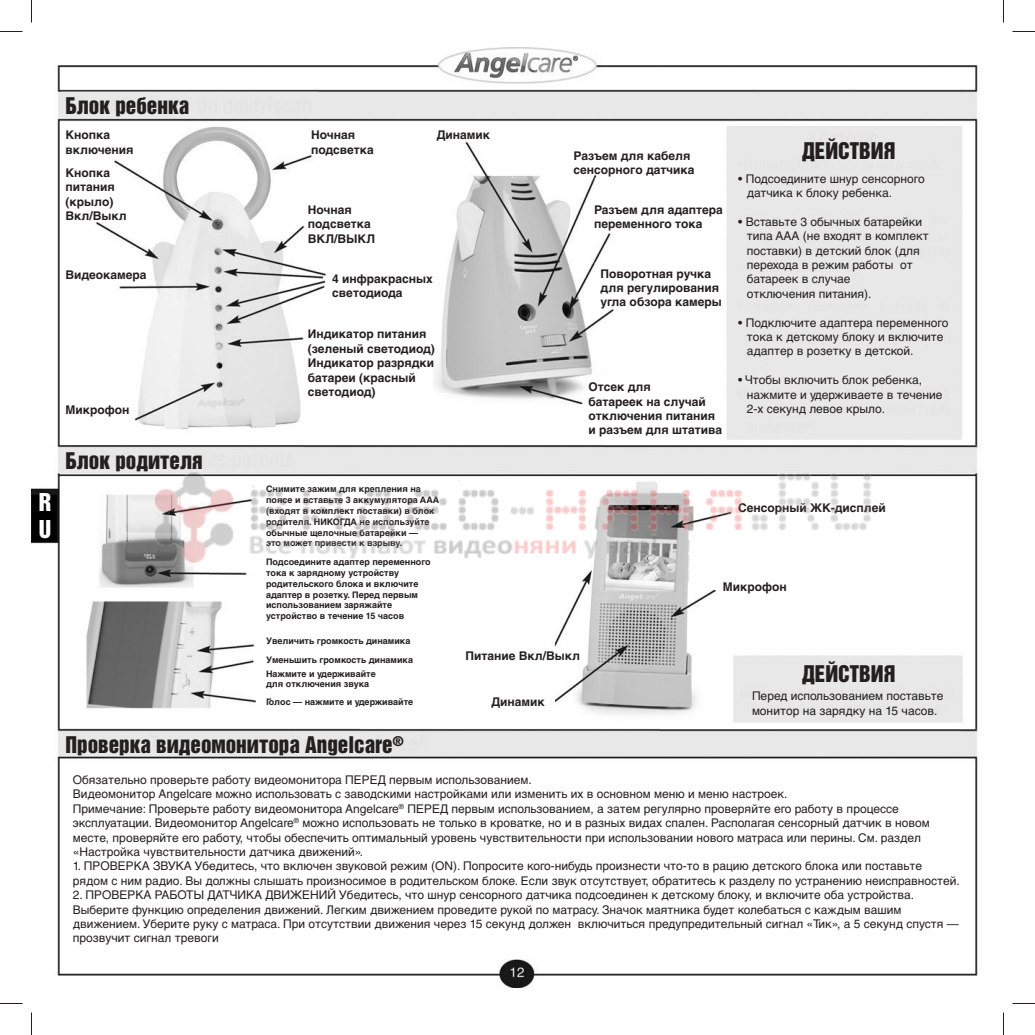
<style>
.page{position:relative;width:1035px;height:1035px;background:#fff}
.page>*{position:absolute;margin:0;border:0;box-sizing:border-box;transform-origin:0 0}
.t1{font:22.5px/27px "Helvetica Inserat LT Std";color:#fff}
.t2{font:21px "Helvetica Inserat LT Std";color:#241f1f}
.t3{font:12px/14.4px "Helvetica LT Std";color:#241f1f}
.t4{font:700 12px/14.4px "Helvetica LT Std";color:#241f1f}
.t5{font:700 9px/10.8px "Helvetica LT Std";color:#241f1f}
</style>
<div class="page">
<img style="left:32px;top:48px;width:946px;height:939px">
<svg style="left:0;top:31px;width:22px;height:1px"></svg>
<svg style="left:1012px;top:31px;width:23px;height:1px"></svg>
<svg style="left:0;top:1003px;width:22px;height:1px"></svg>
<svg style="left:1012px;top:1003px;width:23px;height:1px"></svg>
<svg style="left:31px;top:0;width:1px;height:22px"></svg>
<svg style="left:31px;top:1012px;width:1px;height:23px"></svg>
<svg style="left:1003px;top:0;width:1px;height:22px"></svg>
<svg style="left:1003px;top:1012px;width:1px;height:23px"></svg>
<img style="left:155px;top:471px;width:725px;height:93px">
<h1 class="t1" style="left:39px;top:489px;width:14px">R<br>U</h1>
<h2 class="t2" style="left:66px;top:93px;width:125px">Блок ребенка</h2>
<p class="t4" style="left:66px;top:128px;width:70px">Кнопка включения</p>
<p class="t4" style="left:66px;top:165px;width:63px">Кнопка питания (крыло)<br>Вкл/Выкл</p>
<p class="t4" style="left:66px;top:267px;width:83px">Видеокамера</p>
<p class="t4" style="left:66px;top:403px;width:65px">Микрофон</p>
<h2 class="t2" style="left:66px;top:448px;width:139px">Блок родителя</h2>
<p class="t4" style="left:311px;top:128px;width:64px">Ночная подсветка</p>
<p class="t4" style="left:437px;top:128px;width:55px">Динамик</p>
<p class="t4" style="left:308px;top:202px;width:69px">Ночная подсветка<br>ВКЛ/ВЫКЛ</p>
<p class="t4" style="left:332px;top:271px;width:102px">4 инфракрасных светодиода</p>
<p class="t4" style="left:308px;top:327px;width:129px">Индикатор питания (зеленый светодиод)<br>Индикатор разрядки батареи (красный светодиод)</p>
<p class="t4" style="left:574px;top:148px;width:122px">Разъем для кабеля сенсорного датчика</p>
<p class="t4" style="left:594px;top:202px;width:130px">Разъем для адаптера переменного тока</p>
<p class="t4" style="left:601px;top:266px;width:123px">Поворотная ручка для регулирования угла обзора камеры</p>
<p class="t4" style="left:589px;top:380px;width:135px">Отсек для<br>батареек на случай отключения питания и разъем для штатива</p>
<h2 class="t2" style="left:802px;top:138px;width:95px">ДЕЙСТВИЯ</h2>
<p class="t3" style="left:747px;top:171px;width:180px;text-indent:-9px">• Подсоедините шнур сенсорного датчика к блоку ребенка.</p>
<p class="t3" style="left:747px;top:214px;width:184px;text-indent:-9px">• Вставьте 3 обычных батарейки типа AAA (не входят в комплект поставки) в детский блок (для перехода в режим работы от батареек в случае<br>отключения питания).</p>
<p class="t3" style="left:747px;top:315px;width:203px;text-indent:-9px">• Подключите адаптера переменного тока к детскому блоку и включите адаптер в розетку в детской.</p>
<p class="t3" style="left:747px;top:373px;width:197px;text-indent:-9px">• Чтобы включить блок ребенка, нажмите и удерживаете в течение<br>2-х секунд левое крыло.</p>
<p class="t5" style="left:266px;top:484px;width:175px">Снимите зажим для крепления на поясе и вставьте 3 аккумулятора AAA (входят в комплект поставки) в блок родителя. НИКОГДА не используйте обычные щелочные батарейки —<br>это может привести к взрыву.</p>
<p class="t5" style="left:266px;top:557px;width:166px">Подсоедините адаптер переменного тока к зарядному устройству родительского блока и включите адаптер в розетку. Перед первым использованием заряжайте устройство в течение 15 часов</p>
<p class="t5" style="left:266px;top:632px;width:149px;line-height:18.6px">Увеличить громкость динамика<br>Уменьшить громкость динамика</p>
<p class="t5" style="left:266px;top:668px;width:111px">Нажмите и удерживайте для отключения звука</p>
<p class="t5" style="left:266px;top:696px;width:149px">Голос — нажмите и удерживайте</p>
<p class="t4" style="left:465px;top:648px;width:116px">Питание Вкл/Выкл</p>
<p class="t4" style="left:492px;top:694px;width:55px">Динамик</p>
<p class="t4" style="left:738px;top:500px;width:149px">Сенсорный ЖК-дисплей</p>
<p class="t4" style="left:723px;top:580px;width:65px">Микрофон</p>
<h2 class="t2" style="left:802px;top:661px;width:95px">ДЕЙСТВИЯ</h2>
<p class="t3" style="left:752px;top:689px;width:193px">Перед использованием поставьте монитор на зарядку на 15 часов.</p>
<h2 class="t2" style="left:66px;top:732px;width:339px">Проверка видеомонитора Angelcare<sup>®</sup></h2>
<p class="t3" style="left:73px;top:773px;width:858px">Обязательно проверьте работу видеомонитора ПЕРЕД первым использованием.<br>Видеомонитор Angelcare можно использовать с заводскими настройками или изменить их в основном меню и меню настроек.<br>Примечание: Проверьте работу видеомонитора Angelcare<sup>®</sup> ПЕРЕД первым использованием, а затем регулярно проверяйте его работу в процессе эксплуатации. Видеомонитор Angelcare<sup>®</sup> можно использовать не только в кроватке, но и в разных видах спален. Располагая сенсорный датчик в новом месте, проверяйте его работу, чтобы обеспечить оптимальный уровень чувствительности при использовании нового матраса или перины. См. раздел «Настройка чувствительности датчика движений».</p>
<p class="t3" style="left:73px;top:859px;width:888px">1. ПРОВЕРКА ЗВУКА Убедитесь, что включен звуковой режим (ON). Попросите кого-нибудь произнести что-то в рацию детского блока или поставьте рядом с ним радио. Вы должны слышать произносимое в родительском блоке. Если звук отсутствует, обратитесь к разделу по устранению неисправностей.</p>
<p class="t3" style="left:73px;top:888px;width:887px">2. ПРОВЕРКА РАБОТЫ ДАТЧИКА ДВИЖЕНИЙ Убедитесь, что шнур сенсорного датчика подсоединен к детскому блоку, и включите оба устройства.<br>Выберите функцию определения движений. Легким движением проведите рукой по матрасу. Значок маятника будет колебаться с каждым вашим движением. Уберите руку с матраса. При отсутствии движения через 15 секунд должен включиться предупредительный сигнал «Тик», а 5 секунд спустя — прозвучит сигнал тревоги</p>
</div>
